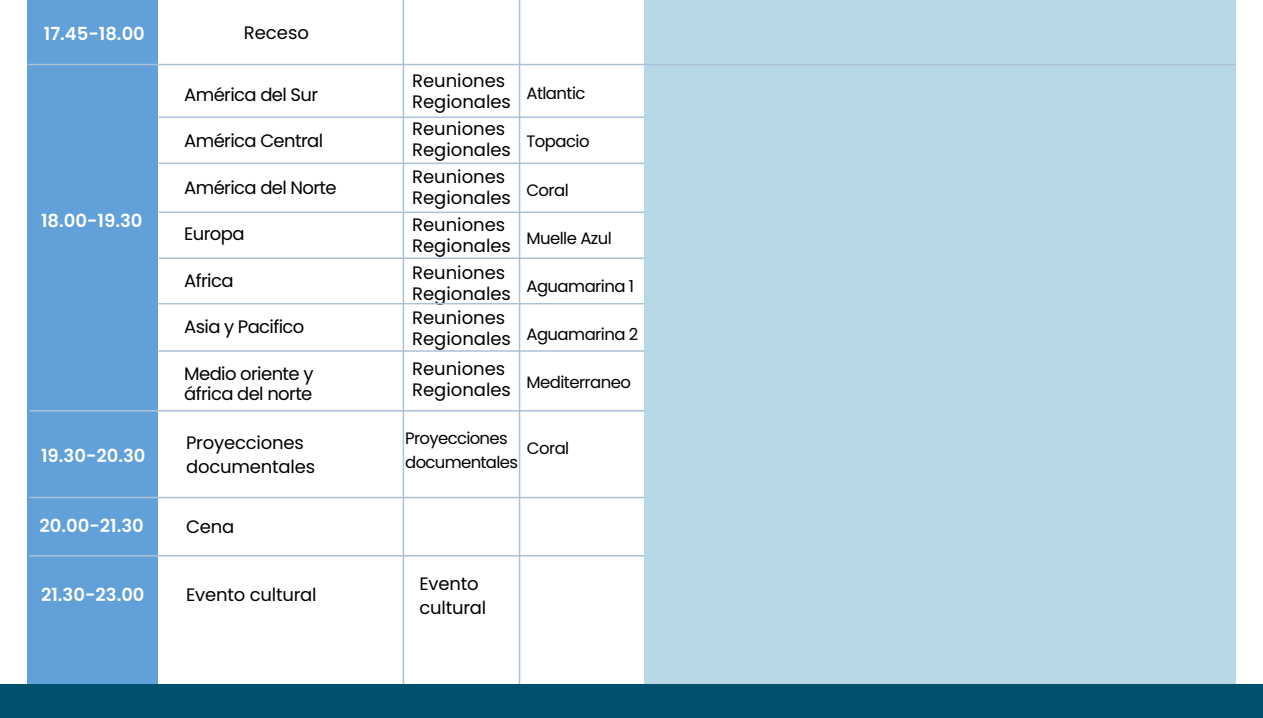
<style>
.page{position:relative;width:1263px;height:718px;background:#fff}
.page>*{position:absolute;margin:0;border:0;box-sizing:border-box;transform-origin:0 0}
.t1{font:18px/21px "Poppins";letter-spacing:-.005em;color:#000}
.t2{font:18px/19.5px "Poppins";letter-spacing:-.035em;color:#000}
.t3{font:600 18px "Poppins";color:#fff}
.t4{font:16.5px/24px "Poppins";letter-spacing:-.035em;color:#000}
</style>
<div class="page">
<div style="left:27px;top:0;width:131px;height:717px;background:#62a0d9"></div>
<div style="left:644px;top:0;width:592px;height:717px;background:#b7d9e6"></div>
<svg style="left:402px;top:0;width:3px;height:683px"></svg>
<svg style="left:518px;top:0;width:3px;height:683px"></svg>
<hr style="left:27px;top:64px;width:1209px;height:1px;background:#acc1d6">
<hr style="left:159px;top:116px;width:486px;height:2px;background:#acc1d6">
<hr style="left:159px;top:162px;width:486px;height:2px;background:#acc1d6">
<hr style="left:159px;top:211px;width:486px;height:2px;background:#acc1d6">
<hr style="left:159px;top:257px;width:486px;height:2px;background:#acc1d6">
<hr style="left:159px;top:303px;width:486px;height:1px;background:#acc1d6">
<hr style="left:159px;top:350px;width:486px;height:1px;background:#acc1d6">
<hr style="left:29px;top:410px;width:616px;height:1px;background:#acc1d6">
<hr style="left:29px;top:496px;width:616px;height:2px;background:#acc1d6">
<hr style="left:29px;top:555px;width:616px;height:1px;background:#acc1d6">
<div style="left:0;top:683px;width:1263px;height:34px;background:#00516e"></div>
<p class="t3" style="left:44px;top:23px;width:103px">17.45-18.00</p>
<p class="t3" style="left:41px;top:210px;width:103px">18.00-19.30</p>
<p class="t3" style="left:41px;top:445px;width:106px">19.30-20.30</p>
<p class="t3" style="left:39px;top:515px;width:106px">20.00-21.30</p>
<p class="t3" style="left:41px;top:584px;width:105px">21.30-23.00</p>
<p class="t1" style="left:244px;top:22px;width:67px">Receso</p>
<p class="t2" style="left:184px;top:85px;width:135px">América del Sur</p>
<p class="t2" style="left:184px;top:131px;width:140px">América Central</p>
<p class="t2" style="left:184px;top:178px;width:154px">América del Norte</p>
<p class="t1" style="left:184px;top:223px;width:62px">Europa</p>
<p class="t1" style="left:184px;top:270px;width:51px">Africa</p>
<p class="t2" style="left:184px;top:317px;width:122px">Asia y Pacifico</p>
<p class="t2" style="left:184px;top:364px;width:131px">Medio oriente y áfrica del norte</p>
<p class="t1" style="left:186px;top:430px;width:131px;line-height:24px">Proyecciones documentales</p>
<p class="t1" style="left:186px;top:516px;width:50px">Cena</p>
<p class="t1" style="left:412px;top:71px;width:100px">Reuniones<br>Regionales</p>
<p class="t1" style="left:412px;top:118px;width:100px">Reuniones<br>Regionales</p>
<p class="t1" style="left:412px;top:166px;width:100px">Reuniones<br>Regionales</p>
<p class="t1" style="left:412px;top:214px;width:100px">Reuniones<br>Regionales</p>
<p class="t1" style="left:412px;top:262px;width:100px">Reuniones<br>Regionales</p>
<p class="t1" style="left:412px;top:307px;width:100px">Reuniones<br>Regionales</p>
<p class="t1" style="left:412px;top:358px;width:100px">Reuniones<br>Regionales</p>
<p class="t4" style="left:405px;top:426px;width:114px">Proyecciones documentales</p>
<p class="t4" style="left:527px;top:436px;width:44px">Coral</p>
<p class="t4" style="left:526px;top:82px;width:61px">Atlantic</p>
<p class="t4" style="left:526px;top:130px;width:65px">Topacio</p>
<p class="t4" style="left:526px;top:178px;width:44px">Coral</p>
<p class="t4" style="left:526px;top:226px;width:87px">Muelle Azul</p>
<p class="t4" style="left:526px;top:274px;width:109px">Aguamarina 1</p>
<p class="t4" style="left:526px;top:322px;width:113px">Aguamarina 2</p>
<p class="t4" style="left:526px;top:370px;width:106px">Mediterraneo</p>
<p class="t1" style="left:186px;top:584px;width:132px">Evento cultural</p>
<p class="t1" style="left:419px;top:571px;width:68px;line-height:24px">Evento cultural</p>
</div>
